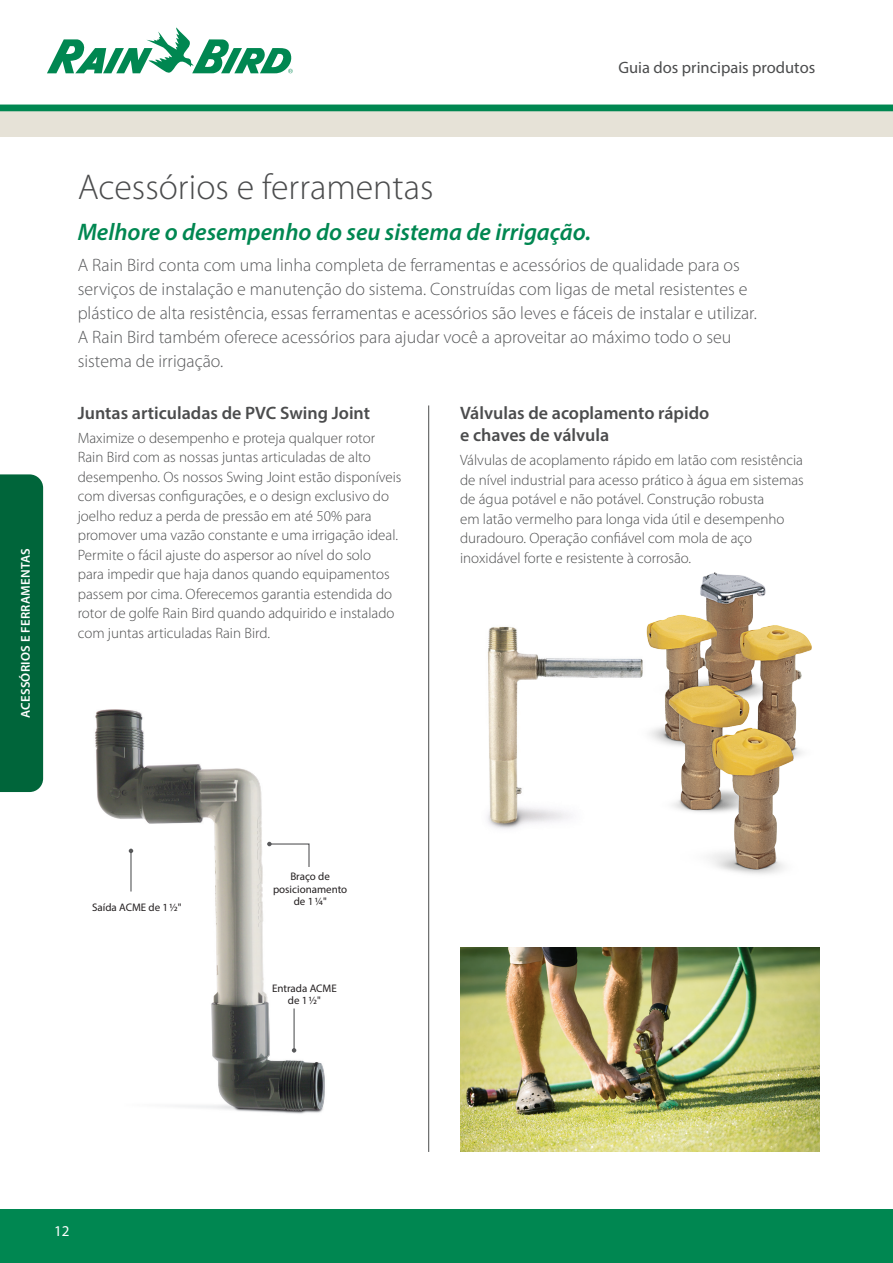
<style>
.page{position:relative;width:893px;height:1263px;background:#fff}
.page>*{position:absolute;margin:0;border:0;box-sizing:border-box;transform-origin:0 0}
.Intro_Head{font:300 36px "Myriad Pro";color:#4b4c4d}
.Intro_Subhead{font:italic 600 24px "Myriad Pro";color:#008751}
.Intro_Body{font:300 18px/24px "Myriad Pro";color:#57585a}
.Subhead{font:600 18px/22.5px "Myriad Pro";color:#4b4c4d}
.t1{font:16.5px "Myriad Pro";color:#4b4c4d}
.Body_10pt{font:300 15px/19.5px "Myriad Pro";color:#4b4c4d}
.t2{font:15px "Myriad Pro";color:#fff}
.Specs_Category_Subhe{font:600 12.75px "Myriad Pro";letter-spacing:.02em;color:#fff}
.t3{font:10.95px/12.6px "Myriad Pro";color:#231f20;text-align:center}
</style>
<div class="page">
<div style="left:0;top:112px;width:893px;height:25px;background:#e6e2d7"></div>
<div style="left:0;top:105px;width:893px;height:6px;background:#008751"></div>
<svg style="left:47px;top:27px;width:246px;height:46px"></svg>
<div style="left:0;top:1209px;width:893px;height:54px;background:#008751"></div>
<img style="left:96px;top:710px;width:229px;height:400px">
<img style="left:487px;top:626px;width:142px;height:203px">
<img style="left:460px;top:947px;width:360px;height:205px">
<img style="left:629px;top:572px;width:183px;height:302px">
<div style="left:0;top:474px;width:43px;height:318px;background:#00653a"></div>
<hr style="left:130px;top:851px;width:2px;height:40px;background:#57585a">
<svg style="left:129px;top:849px;width:4px;height:4px"></svg>
<svg style="left:267px;top:842px;width:43px;height:26px"></svg>
<hr style="left:293px;top:1008px;width:2px;height:42px;background:#57585a">
<svg style="left:292px;top:1048px;width:4px;height:4px"></svg>
<hr style="left:428px;top:405px;width:1px;height:747px;background:#4b4c4d">
<p class="Specs_Category_Subhe" style="left:17px;top:718px;width:171px;rotate:-90deg">ACESSÓRIOS E FERRAMENTAS</p>
<p class="Intro_Head" style="left:78px;top:165px;width:357px">Acessórios e ferramentas</p>
<p class="t1" style="left:618px;top:58px;width:198px">Guia dos principais produtos</p>
<p class="Intro_Subhead" style="left:78px;top:217px;width:515px">Melhore o desempenho do seu sistema de irrigação.</p>
<p class="Intro_Body" style="left:78px;top:253px;width:681px">A Rain Bird conta com uma linha completa de ferramentas e acessórios de qualidade para os serviços de instalação e manutenção do sistema. Construídas com ligas de metal resistentes e plástico de alta resistência, essas ferramentas e acessórios são leves e fáceis de instalar e utilizar.<br>A Rain Bird também oferece acessórios para ajudar você a aproveitar ao máximo todo o seu sistema de irrigação.</p>
<p class="Subhead" style="left:460px;top:401px;width:251px">Válvulas de acoplamento rápido e chaves de válvula</p>
<p class="Body_10pt" style="left:460px;top:450px;width:345px">Válvulas de acoplamento rápido em latão com resistência de nível industrial para acesso prático à água em sistemas de água potável e não potável. Construção robusta<br>em latão vermelho para longa vida útil e desempenho duradouro. Operação confiável com mola de aço inoxidável forte e resistente à corrosão.</p>
<p class="Subhead" style="left:78px;top:401px;width:294px">Juntas articuladas de PVC Swing Joint</p>
<p class="Body_10pt" style="left:78px;top:428px;width:325px">Maximize o desempenho e proteja qualquer rotor Rain Bird com as nossas juntas articuladas de alto desempenho. Os nossos Swing Joint estão disponíveis com diversas configurações, e o design exclusivo do joelho reduz a perda de pressão em até 50% para promover uma vazão constante e uma irrigação ideal.<br>Permite o fácil ajuste do aspersor ao nível do solo<br>para impedir que haja danos quando equipamentos passem por cima. Oferecemos garantia estendida do rotor de golfe Rain Bird quando adquirido e instalado com juntas articuladas Rain Bird.</p>
<p class="t3" style="left:92px;top:901px;width:91px">Saída ACME de 1½"</p>
<p class="t3" style="left:273px;top:870px;width:76px">Braço de posicionamento de 11/4"</p>
<p class="t3" style="left:272px;top:981px;width:66px">Entrada ACME de 1½"</p>
<p class="t2" style="left:54px;top:1222px;width:17px">12</p>
</div>
